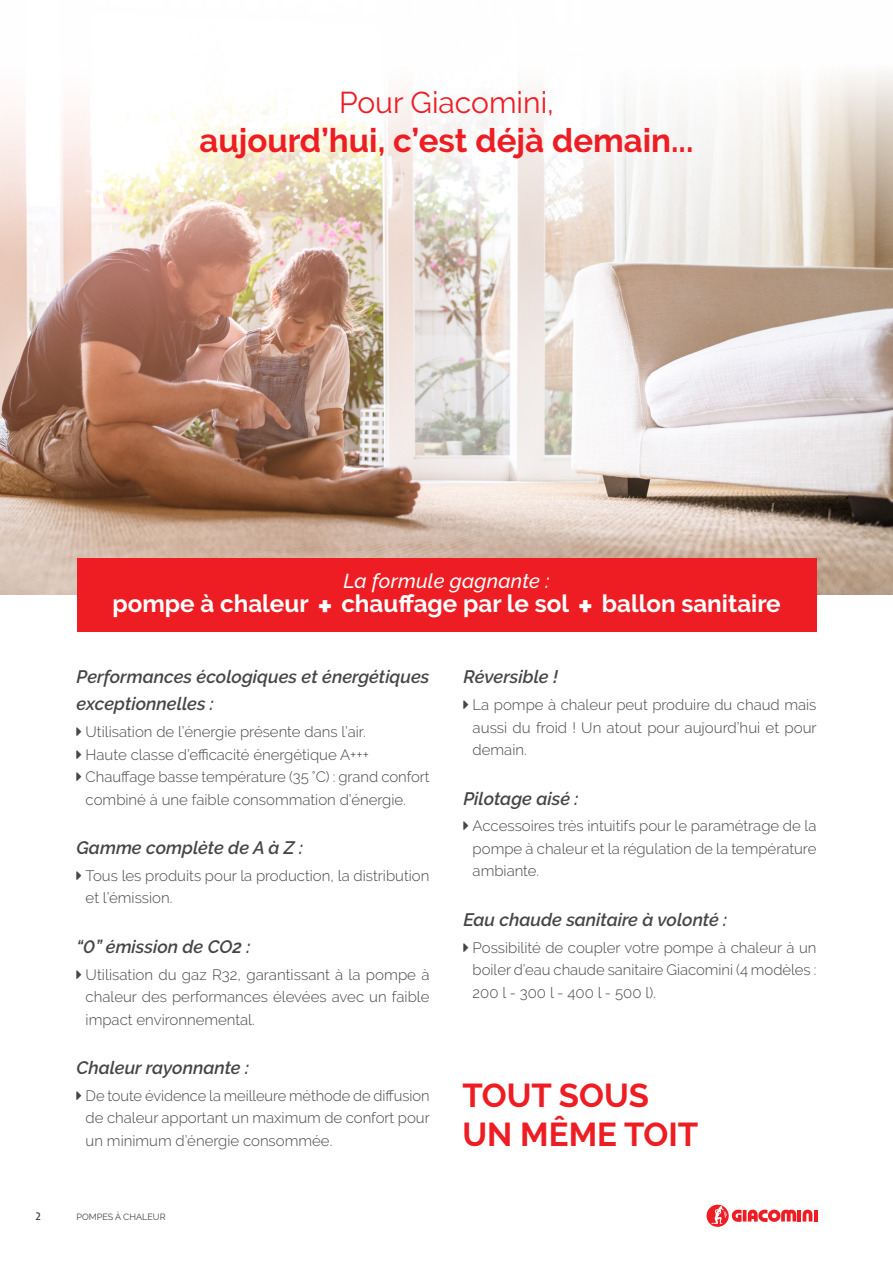
<style>
.page{position:relative;width:893px;height:1263px;background:#fff}
.page>*{position:absolute;margin:0;border:0;box-sizing:border-box;transform-origin:0 0}
.Titre_M{font:700 33px/39px "Raleway";color:#ee1d23}
.Titre_M-2{font:30px "Raleway";color:#ee1d23}
.Titre_M-3{font:700 24.15px "Raleway";color:#fff}
.Titre_S{font:italic 500 20.1px "Raleway";letter-spacing:.01em;color:#fff}
.Titre_XS{font:italic 600 18px/27px "Raleway";color:#454647}
.t1{font:300 15px/22.5px "Raleway";color:#454647;text-align:justify}
.t2{font:500 condensed 12px "Modena";color:#454647}
.t3{font:9px "Raleway";color:#454647}
.s1{font-size:36.3px}
</style>
<div class="page">
<svg style="left:706px;top:1204px;width:23px;height:23px"></svg>
<svg style="left:711px;top:1206px;width:106px;height:18px"></svg>
<img style="left:0;top:73px;width:893px;height:522px">
<div style="left:77px;top:558px;width:739px;height:73px;background:#ee1d23"></div>
<p class="Titre_M-2" style="left:339px;top:85px;width:216px">Pour Giacomini,</p>
<p class="Titre_M" style="left:200px;top:121px;width:495px">aujourd’hui, c’est déjà demain...</p>
<p class="Titre_S" style="left:343px;top:569px;width:207px">La formule gagnante :</p>
<p class="Titre_M-3" style="left:112px;top:590px;width:670px">pompe à chaleur <span class="s1">+</span> chauffage par le sol <span class="s1">+</span> ballon sanitaire</p>
<p class="Titre_XS" style="left:77px;top:663px;width:354px">Performances écologiques et énergétiques exceptionnelles :</p>
<p class="t1" style="left:86px;top:720px;width:282px">Utilisation de l’énergie présente dans l’air.</p>
<p class="t1" style="left:86px;top:743px;width:285px">Haute classe d’efficacité énergétique A+++</p>
<p class="t1" style="left:86px;top:765px;width:346px">Chauffage basse température (35 °C) : grand confort combiné à une faible consommation d’énergie.</p>
<p class="Titre_XS" style="left:77px;top:834px;width:228px">Gamme complète de A à Z :</p>
<p class="t1" style="left:86px;top:864px;width:345px">Tous les produits pour la production, la distribution et l’émission.</p>
<p class="Titre_XS" style="left:77px;top:933px;width:175px">“0” émission de CO2 :</p>
<p class="t1" style="left:86px;top:963px;width:345px">Utilisation du gaz R32, garantissant à la pompe à chaleur des performances élevées avec un faible impact environnemental.</p>
<p class="Titre_XS" style="left:77px;top:1054px;width:174px">Chaleur rayonnante :</p>
<p class="t1" style="left:86px;top:1084px;width:346px">De toute évidence la meilleure méthode de diffusion de chaleur apportant un maximum de confort pour un minimum d’énergie consommée.</p>
<p class="t2" style="left:35px;top:1210px;width:7px">2</p>
<p class="t3" style="left:77px;top:1211px;width:91px">POMPES À CHALEUR</p>
<p class="Titre_XS" style="left:463px;top:663px;width:96px">Réversible !</p>
<p class="t1" style="left:473px;top:693px;width:346px">La pompe à chaleur peut produire du chaud mais aussi du froid ! Un atout pour aujourd’hui et pour demain.</p>
<p class="Titre_XS" style="left:463px;top:785px;width:117px">Pilotage aisé :</p>
<p class="t1" style="left:473px;top:815px;width:345px">Accessoires très intuitifs pour le paramétrage de la pompe à chaleur et la régulation de la température ambiante.</p>
<p class="Titre_XS" style="left:463px;top:906px;width:265px">Eau chaude sanitaire à volonté :</p>
<p class="t1" style="left:473px;top:936px;width:345px">Possibilité de coupler votre pompe à chaleur à un boiler d’eau chaude sanitaire Giacomini (4 modèles :<br>200 l - 300 l - 400 l - 500 l).</p>
<p class="Titre_M" style="left:462px;top:1076px;width:237px">TOUT SOUS<br>UN MÊME TOIT</p>
</div>
